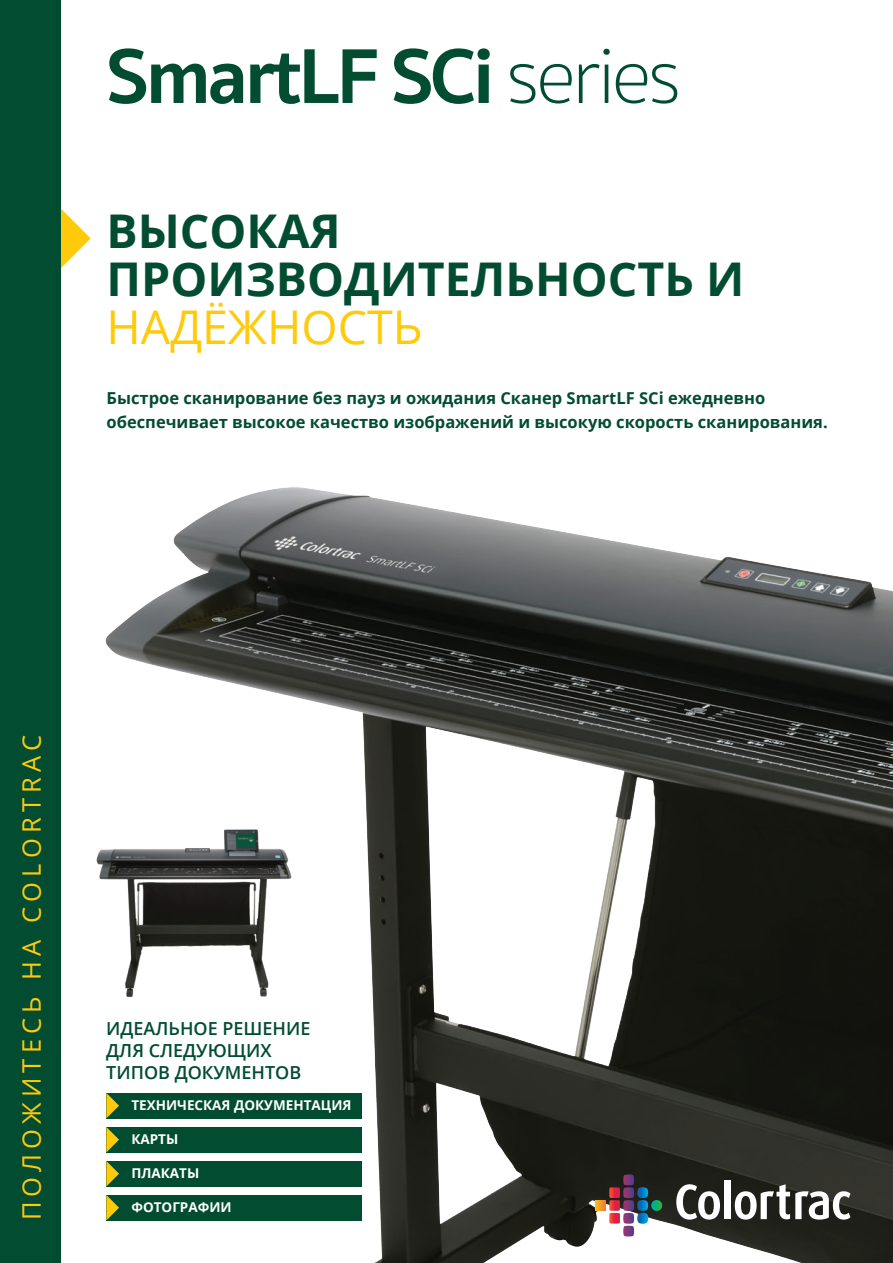
<style>
.page{position:relative;width:893px;height:1263px;background:#fff}
.page>*{position:absolute;margin:0;border:0;box-sizing:border-box;transform-origin:0 0}
.t1{font:700 79.5px "Sukhumvit Set";letter-spacing:-.04em;color:#024d32}
.t2{font:700 46.5px/48px "Open Sans";color:#024d32}
.t3{font:25.5px "Open Sans";letter-spacing:.2em;color:#feca0a}
.t4{font:600 18px/21.8px "Open Sans";color:#024d32}
.subheading{font:700 16.5px/24px "Open Sans";color:#024d32}
.ideal_text{font:700 13.5px "Open Sans";color:#fff}
.s1{font-weight:100}
.s2{font-weight:400;color:#feca0a}
</style>
<div class="page">
<img style="left:105px;top:487px;width:788px;height:776px">
<img style="left:96px;top:825px;width:203px;height:176px">
<svg style="left:595px;top:1174px;width:68px;height:63px"></svg>
<svg style="left:676px;top:1184px;width:44px;height:35px"></svg>
<div style="left:724px;top:1180px;width:6px;height:39px;background:#fff"></div>
<svg style="left:735px;top:1184px;width:115px;height:35px"></svg>
<svg style="left:61px;top:209px;width:30px;height:59px"></svg>
<div style="left:0;top:0;width:61px;height:1263px;background:#024d32"></div>
<div style="left:106px;top:1093px;width:255px;height:25px;background:#024d32"></div>
<div style="left:106px;top:1127px;width:255px;height:25px;background:#024d32"></div>
<div style="left:106px;top:1161px;width:255px;height:25px;background:#024d32"></div>
<div style="left:106px;top:1195px;width:255px;height:25px;background:#024d32"></div>
<svg style="left:106px;top:1093px;width:13px;height:25px"></svg>
<svg style="left:106px;top:1127px;width:13px;height:25px"></svg>
<svg style="left:106px;top:1161px;width:13px;height:25px"></svg>
<svg style="left:106px;top:1195px;width:13px;height:25px"></svg>
<p class="t1" style="left:106px;top:15px;width:577px">SmartLF SCi <span class="s1">series</span></p>
<p class="t2" style="left:107px;top:206px;width:639px">ВЫСОКАЯ<br>ПРОИЗВОДИТЕЛЬНОСТЬ И<br><span class="s2">НАДЁЖНОСТЬ</span></p>
<p class="subheading" style="left:107px;top:385px;width:723px">Быстрое сканирование без пауз и ожидания Сканер SmartLF SCi ежедневно обеспечивает высокое качество изображений и высокую скорость сканирования.</p>
<p class="t3" style="left:14px;top:1220px;width:487px;rotate:-90deg">ПОЛОЖИТЕСЬ НА COLORTRAC</p>
<p class="t4" style="left:106px;top:1017px;width:206px">ИДЕАЛЬНОЕ РЕШЕНИЕ<br>ДЛЯ СЛЕДУЮЩИХ<br>ТИПОВ ДОКУМЕНТОВ</p>
<p class="ideal_text" style="left:131px;top:1095px;width:222px">ТЕХНИЧЕСКАЯ ДОКУМЕНТАЦИЯ</p>
<p class="ideal_text" style="left:131px;top:1130px;width:48px">КАРТЫ</p>
<p class="ideal_text" style="left:131px;top:1164px;width:69px">ПЛАКАТЫ</p>
<p class="ideal_text" style="left:131px;top:1198px;width:102px">ФОТОГРАФИИ</p>
</div>
